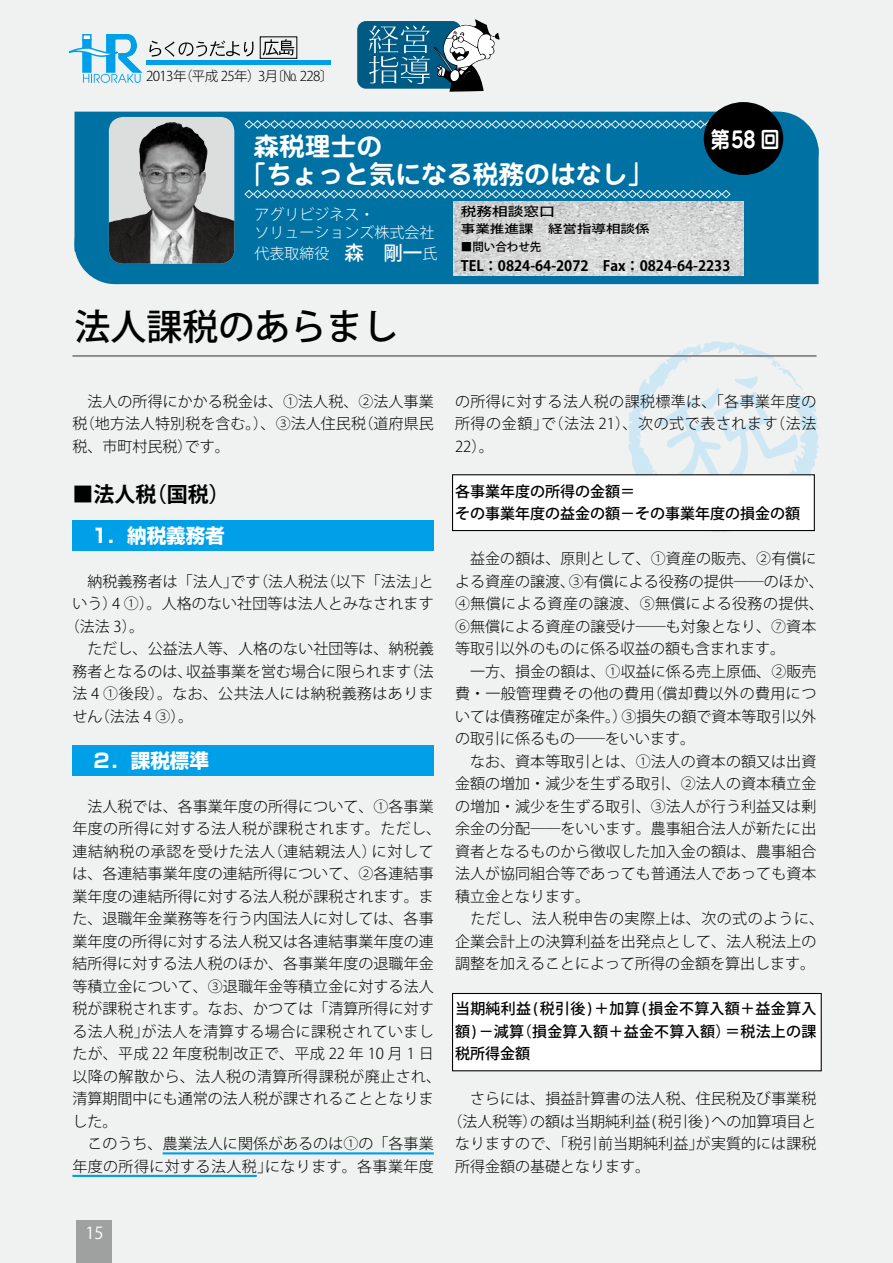
<style>
.page{position:relative;width:893px;height:1263px;background:#f0f1f1}
.page>*{position:absolute;margin:0;border:0;box-sizing:border-box;transform-origin:0 0}
.t1{font:500 36px "Koz Go Std";color:#000}
.t2{font:700 25.8px/28.3px "Jun 501 Pro";color:#fff}
.t3{font:700 22.2px "Jun 501 Pro";color:#fff;scale:.86 1}
.t4{font:700 21px "Koz Go Std";color:#000}
.t5{font:700 19.5px "Shin Go Pro";color:#fff}
.t6{font:500 19.5px "Koz Go Std";color:#fff}
.t7{font:16.5px "Koz Go Pro";color:#fff}
.t8{font:300 15px/22.5px "Koz Go Std";letter-spacing:.005em;color:#000}
.t9{font:300 15px/22.5px "Koz Go Std";letter-spacing:.03em;color:#000;text-align:right}
.t10{font:500 15px/22.5px "Koz Go Std";color:#000}
.t11{font:500 15px/22.5px "Koz Go Std";letter-spacing:.02em;color:#000;text-align:right}
.t12{font:300 15px "Koz Go Std";letter-spacing:.025em;color:#000}
.t13{font:300 15px/22.5px "Koz Go Std";letter-spacing:.04em;color:#000}
.t14{font:300 15px/18px "Koz Go Std";color:#fff}
.t15{font:300 15px "Koz Go Std";letter-spacing:.045em;color:#000}
.t16{font:700 14.1px "Koz Go Std";color:#000}
.t17{font:300 13.5px "Koz Go Pro";letter-spacing:-.05em;color:#000}
.t18{font:500 12.45px "Koz Go Std";color:#000;scale:1.26 1}
.t19{font:500 11.55px "Koz Go Std";color:#000;scale:1.26 1}
.t20{font:500 11.55px "Koz Go Std";color:#000}
.s1{font-weight:300;font-size:15px}
</style>
<div class="page">
<svg style="left:627px;top:341px;width:192px;height:192px"></svg>
<div style="left:77px;top:1220px;width:35px;height:43px;background:#9fa0a0"></div>
<hr style="left:146px;top:61px;width:185px;height:4px;background:#00a0e9">
<svg style="left:69px;top:34px;width:184px;height:49px"></svg>
<svg style="left:263px;top:39px;width:31px;height:17px"></svg>
<div style="left:260px;top:37px;width:37px;height:22px;border:1px solid #000"></div>
<div style="left:453px;top:475px;width:361px;height:55px;background:#fff"></div>
<div style="left:452px;top:474px;width:363px;height:57px;border:1px solid #000"></div>
<div style="left:453px;top:993px;width:368px;height:78px;background:#fff"></div>
<div style="left:452px;top:993px;width:370px;height:78px;border:1px solid #000"></div>
<div style="left:357px;top:21px;width:104px;height:68px;background:#005b84;border-radius:9px"></div>
<svg style="left:369px;top:19px;width:131px;height:73px"></svg>
<div style="left:75px;top:112px;width:744px;height:172px;background:#0071a3"></div>
<div style="left:738px;top:112px;width:81px;height:81px;background:#0071a3;border-radius:50%"></div>
<div style="left:75px;top:203px;width:81px;height:81px;background:#0071a3;border-radius:50%"></div>
<div style="left:109px;top:117px;width:125px;height:147px;background:#dcdddd;border-radius:14px"></div>
<img style="left:109px;top:122px;width:125px;height:142px">
<img style="left:454px;top:202px;width:289px;height:74px">
<svg style="left:244px;top:120px;width:465px;height:9px;background:#4394b8"></svg>
<svg style="left:244px;top:189px;width:487px;height:10px;background:#3c91b6"></svg>
<div style="left:704px;top:102px;width:79px;height:73px;background:#000;border-radius:50%"></div>
<hr style="left:163px;top:1152px;width:271px;height:2px;background:#00a0e9">
<hr style="left:72px;top:1175px;width:185px;height:2px;background:#00a0e9">
<div style="left:72px;top:521px;width:362px;height:30px;background:#00a0e9"></div>
<div style="left:72px;top:746px;width:362px;height:30px;background:#00a0e9"></div>
<hr style="left:72px;top:355px;width:744px;height:2px;background:#727171">
<p class="t17" style="left:258px;top:67px;width:77px">〕月3 No 228〔</p>
<p class="t17" style="left:146px;top:67px;width:116px">2013 （年平成 25年）</p>
<h2 class="t2" style="left:240px;top:129px;width:414px;text-indent:13px">森税理士の<br>「ちょっと気になる税務のはなし「</h2>
<h3 class="t3" style="left:711px;top:122px;width:82px">第58 回</h3>
<p class="t14" style="left:254px;top:206px;width:181px">アグリビジネス・<br>ソリューションズ株式会社</p>
<h3 class="t6" style="left:344px;top:241px;width:94px">森　剛一<span class="s1">氏</span></h3>
<p class="t14" style="left:254px;top:245px;width:91px">代表取締役　</p>
<h1 class="t1" style="left:75px;top:304px;width:326px">法人課税のあらまし</h1>
<p class="t18" style="left:461px;top:204px;width:76px">税務相談窓口</p>
<p class="t19" style="left:461px;top:221px;width:151px">事業推進課　経営指導相談係</p>
<p class="t20" style="left:461px;top:239px;width:82px">■問い合わせ先</p>
<p class="t16" style="left:461px;top:256px;width:271px">TEL：0824-64-2072　Fax：0824-64-2233</p>
<p class="t8" style="left:72px;top:390px;width:363px;text-align:right">　法人の所得にかかる税金は、①法人税、②法人事業（道府県民</p>
<p class="t8" style="left:185px;top:413px;width:183px;text-indent:-112px">（税地方法人特別税を含む。）、 ③法人住民税です。</p>
<p class="t8" style="left:72px;top:435px;width:121px">税、市町村民税）</p>
<h3 class="t4" style="left:146px;top:481px;width:85px">（国税(</h3>
<h3 class="t4" style="left:72px;top:481px;width:85px">■法人税</h3>
<h3 class="t5" style="left:72px;top:520px;width:154px">　1．納税義務者</h3>
<p class="t8" style="left:112px;top:570px;width:323px;text-indent:-40px">　納税義務者は「法人」<br>4 ①）。人格のない社団等は法人とみなされます</p>
<p class="t8" style="left:321px;top:570px;width:114px">（以下「法法と」</p>
<p class="t8" style="left:253px;top:570px;width:77px">（法人税法</p>
<p class="t8" style="left:230px;top:570px;width:32px">です</p>
<p class="t8" style="left:72px;top:593px;width:47px">いう）</p>
<p class="t8" style="left:65px;top:615px;width:81px">（法法 。(3</p>
<p class="t8" style="left:72px;top:638px;width:363px">　ただし、公益法人等、人格のない社団等は、納税義</p>
<p class="t8" style="left:404px;top:660px;width:31px">（法</p>
<p class="t8" style="left:186px;top:660px;width:227px">収益事業を営む場合に限られます</p>
<p class="t8" style="left:72px;top:660px;width:121px">務者となるのは、</p>
<p class="t9" style="left:72px;top:683px;width:363px">法 4 ①後段）。なお、公共法人には納税義務はありま</p>
<p class="t8" style="left:95px;top:705px;width:100px">（法法 4 3 。(</p>
<p class="t8" style="left:72px;top:705px;width:31px">せん</p>
<h3 class="t5" style="left:72px;top:745px;width:138px">　２．課税標準</h3>
<p class="t8" style="left:72px;top:795px;width:363px">　法人税では、各事業年度の所得について、①各事業</p>
<p class="t9" style="left:72px;top:818px;width:370px">年度の所得に対する法人税が課税されます。ただし、</p>
<p class="t8" style="left:372px;top:840px;width:63px">に対して</p>
<p class="t15" style="left:72px;top:842px;width:204px">連結納税の承認を受けた法人</p>
<p class="t8" style="left:72px;top:863px;width:363px">は、各連結事業年度の連結所得について、②各連結事</p>
<p class="t8" style="left:72px;top:885px;width:363px">業年度の連結所得に対する法人税が課税されます。ま</p>
<p class="t8" style="left:72px;top:908px;width:363px">た、退職年金業務等を行う内国法人に対しては、各事</p>
<p class="t8" style="left:72px;top:930px;width:363px">業年度の所得に対する法人税又は各連結事業年度の連</p>
<p class="t8" style="left:72px;top:953px;width:363px">結所得に対する法人税のほか、各事業年度の退職年金</p>
<p class="t8" style="left:72px;top:975px;width:363px">等積立金について、③退職年金等積立金に対する法人</p>
<p class="t8" style="left:72px;top:998px;width:363px">税が課税されます。なお、かつては「清算所得に対す</p>
<p class="t12" style="left:142px;top:1022px;width:294px">が法人を清算する場合に課税されていまし</p>
<p class="t8" style="left:268px;top:840px;width:110px">（連結親法人）</p>
<p class="t8" style="left:72px;top:1020px;width:78px">る法人税」</p>
<p class="t8" style="left:72px;top:1043px;width:363px">たが、平成 22 年度税制改正で、平成 22 年 10 月 1 日</p>
<p class="t9" style="left:72px;top:1065px;width:370px">以降の解散から、法人税の清算所得課税が廃止され、</p>
<p class="t8" style="left:72px;top:1088px;width:363px">清算期間中にも通常の法人税が課されることとなりま</p>
<p class="t8" style="left:72px;top:1110px;width:46px">した。</p>
<p class="t8" style="left:72px;top:1133px;width:363px">　このうち、農業法人に関係があるのは①の「各事業</p>
<p class="t12" style="left:265px;top:1157px;width:170px">になります。各事業年度</p>
<p class="t12" style="left:72px;top:1157px;width:201px">年度の所得に対する法人税」</p>
<p class="t9" style="left:455px;top:390px;width:363px">の所得に対する法人税の課税標準は、「各事業年度の（法法</p>
<p class="t13" style="left:455px;top:413px;width:324px">所得の金額 （で」 法法 21）、次の式で表されます<br>22 。(</p>
<p class="t10" style="left:455px;top:481px;width:347px">各事業年度の所得の金額=<br>その事業年度の益金の額－その事業年度の損金の額</p>
<p class="t8" style="left:455px;top:548px;width:363px">　益金の額は、原則として、①資産の販売、②有償に</p>
<p class="t8" style="left:455px;top:570px;width:370px">よる資産の譲渡、③有償による役務の提供――のほか、</p>
<p class="t9" style="left:455px;top:593px;width:370px">④無償による資産の譲渡、⑤無償による役務の提供、</p>
<p class="t8" style="left:455px;top:615px;width:363px">⑥無償による資産の譲受け――も対象となり、⑦資本</p>
<p class="t8" style="left:455px;top:638px;width:332px">等取引以外のものに係る収益の額も含まれます。</p>
<p class="t8" style="left:455px;top:660px;width:363px">　一方、損金の額は、①収益に係る売上原価、②販売</p>
<p class="t9" style="left:647px;top:683px;width:171px">（償却費以外の費用につ</p>
<p class="t8" style="left:455px;top:683px;width:370px">費・一般管理費その他の費用<br>いては債務確定が条件。）③損失の額で資本等取引以外の取引に係るもの――をいいます。<br>　なお、資本等取引とは、①法人の資本の額又は出資金額の増加・減少を生ずる取引、②法人の資本積立金の増加・減少を生ずる取引、③法人が行う利益又は剰余金の分配――をいいます。農事組合法人が新たに出資者となるものから徴収した加入金の額は、農事組合法人が協同組合等であっても普通法人であっても資本積立金となります。<br>　ただし、法人税申告の実際上は、次の式のように、企業会計上の決算利益を出発点として、法人税法上の調整を加えることによって所得の金額を算出します。</p>
<p class="t11" style="left:455px;top:998px;width:363px">当期純利益(税引後＋) 加算(損金不算入額＋益金算入（損金算入額＋益金不算入額）＝税法上の課</p>
<p class="t10" style="left:455px;top:1021px;width:76px">額－) 減算税所得金額</p>
<p class="t8" style="left:455px;top:1088px;width:363px;text-align:right">　さらには、損益計算書の法人税、住民税及び事業税の額は当期純利益(税引後 )への加算項目と</p>
<p class="t8" style="left:448px;top:1110px;width:91px">（法人税等）</p>
<p class="t8" style="left:696px;top:1133px;width:122px">が実質的には課税</p>
<p class="t8" style="left:455px;top:1133px;width:250px">なりますので、「税引前当期純利益」所得金額の基礎となります。</p>
<p class="t7" style="left:85px;top:1222px;width:20px">15</p>
</div>
